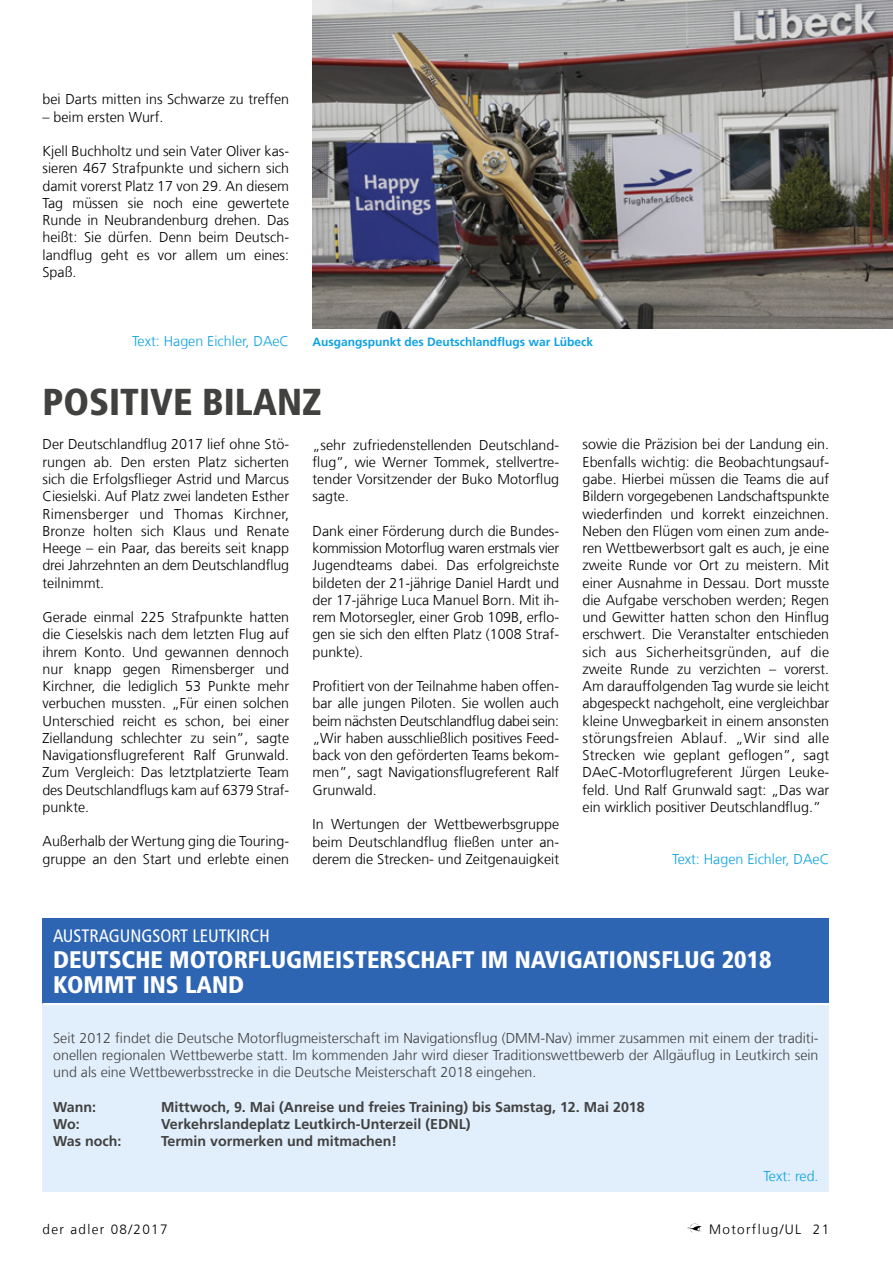
<style>
.page{position:relative;width:893px;height:1263px;background:#fff}
.page>*{position:absolute;margin:0;border:0;box-sizing:border-box;transform-origin:0 0}
.t1{font:900 condensed 37.5px "Frutiger LT Com";color:#414140}
.t2{font:900 condensed 24px/25.5px "Frutiger LT Com";color:#fff}
.t3{font:condensed 18px "Frutiger LT Com";color:#fff}
.t4{font:300 14.25px/17.2px "Frutiger LT Com";color:#000;text-align:justify}
.t5{font:300 14.25px/17.2px "Frutiger LT Com";color:#414140;text-align:justify}
.t6{font:700 14.25px "Frutiger LT Com";color:#414140}
.t7{font:300 14.25px "Frutiger LT Com";color:#0fa2e3}
.t8{font:300 13.5px "Frutiger LT Com";letter-spacing:.1em;color:#000}
.t9{font:700 12px "Frutiger LT Com";color:#0fa2e3}
</style>
<div class="page">
<img style="left:687px;top:1223px;width:15px;height:10px">
<img style="left:313px;top:0;width:580px;height:329px">
<div style="left:43px;top:918px;width:786px;height:86px;background:#2e65b3"></div>
<div style="left:43px;top:1004px;width:786px;height:187px;background:#e1eefc"></div>
<hr style="left:43px;top:1003px;width:786px;height:2px;background:#fff">
<p class="t4" style="left:43px;top:91px;width:248px">bei Darts mitten ins Schwarze zu treffen</p>
<p class="t4" style="left:43px;top:108px;width:122px">– beim ersten Wurf.</p>
<p class="t4" style="left:43px;top:143px;width:248px">Kjell Buchholtz und sein Vater Oliver kas&shy;sieren 467 Strafpunkte und sichern sich damit vorerst Platz 17 von 29. An diesem Tag müssen sie noch eine gewertete Runde in Neubrandenburg drehen. Das heißt: Sie dürfen. Denn beim Deutsch&shy;landflug geht es vor allem um eines:<br>Spaß.</p>
<p class="t7" style="left:132px;top:333px;width:159px">Text: Hagen Eichler, DAeC</p>
<p class="t9" style="left:313px;top:335px;width:282px">Ausgangspunkt des Deutschlandflugs war Lübeck</p>
<h1 class="t1" style="left:43px;top:379px;width:281px">POSITIVE BILANZ</h1>
<p class="t4" style="left:43px;top:436px;width:248px">Der Deutschlandflug 2017 lief ohne Stö&shy;rungen ab. Den ersten Platz sicherten sich die Erfolgsflieger Astrid und Marcus Ciesielski. Auf Platz zwei landeten Esther Rimensberger und Thomas Kirchner, Bronze holten sich Klaus und Renate Heege – ein Paar, das bereits seit knapp drei Jahrzehnten an dem Deutschlandflug teilnimmt.</p>
<p class="t4" style="left:43px;top:609px;width:248px">Gerade einmal 225 Strafpunkte hatten die Cieselskis nach dem letzten Flug auf ihrem Konto. Und gewannen dennoch nur knapp gegen Rimensberger und Kirchner, die lediglich 53 Punkte mehr verbuchen mussten. „Für einen solchen Unterschied reicht es schon, bei einer Ziellandung schlechter zu sein”, sagte Navigationsflugreferent Ralf Grunwald.<br>Zum Vergleich: Das letztplatzierte Team des Deutschlandflugs kam auf 6379 Straf&shy;punkte.</p>
<p class="t4" style="left:43px;top:833px;width:248px">Außerhalb der Wertung ging die Touring&shy;gruppe an den Start und erlebte einen</p>
<p class="t4" style="left:313px;top:436px;width:248px">„sehr zufriedenstellenden Deutschland&shy;flug”, wie Werner Tommek, stellvertre&shy;tender Vorsitzender der Buko Motorflug sagte.</p>
<p class="t4" style="left:313px;top:522px;width:248px">Dank einer Förderung durch die Bundes&shy;kommission Motorflug waren erstmals vier Jugendteams dabei. Das erfolgreichste bildeten der 21-jährige Daniel Hardt und der 17-jährige Luca Manuel Born. Mit ih&shy;rem Motorsegler, einer Grob 109B, erflo&shy;gen sie sich den elften Platz (1008 Straf&shy;punkte).</p>
<p class="t4" style="left:313px;top:678px;width:248px">Profitiert von der Teilnahme haben offen&shy;bar alle jungen Piloten. Sie wollen auch beim nächsten Deutschlandflug dabei sein: „Wir haben ausschließlich positives Feed&shy;back von den geförderten Teams bekom&shy;men”, sagt Navigationsflugreferent Ralf Grunwald.</p>
<p class="t4" style="left:313px;top:816px;width:248px">In Wertungen der Wettbewerbsgruppe beim Deutschlandflug fließen unter an&shy;derem die Strecken- und Zeitgenauigkeit</p>
<p class="t4" style="left:583px;top:436px;width:248px">sowie die Präzision bei der Landung ein.<br>Ebenfalls wichtig: die Beobachtungsauf&shy;gabe. Hierbei müssen die Teams die auf Bildern vorgegebenen Landschaftspunkte wiederfinden und korrekt einzeichnen.<br>Neben den Flügen vom einen zum ande&shy;ren Wettbewerbsort galt es auch, je eine zweite Runde vor Ort zu meistern. Mit einer Ausnahme in Dessau. Dort musste die Aufgabe verschoben werden; Regen und Gewitter hatten schon den Hinflug erschwert. Die Veranstalter entschieden sich aus Sicherheitsgründen, auf die zweite Runde zu verzichten – vorerst.<br>Am darauffolgenden Tag wurde sie leicht abgespeckt nachgeholt, eine vergleichbar kleine Unwegbarkeit in einem ansonsten störungsfreien Ablauf. „Wir sind alle Strecken wie geplant geflogen”, sagt DAeC-Motorflugreferent Jürgen Leuke&shy;feld. Und Ralf Grunwald sagt: „Das war ein wirklich positiver Deutschlandflug.”</p>
<p class="t7" style="left:672px;top:850px;width:159px">Text: Hagen Eichler, DAeC</p>
<p class="t3" style="left:53px;top:926px;width:218px">AUSTRAGUNGSORT LEUTKIRCH</p>
<h2 class="t2" style="left:53px;top:947px;width:720px">DEUTSCHE MOTORFLUGMEISTERSCHAFT IM NAVIGATIONSFLUG 2018<br>KOMMT INS LAND</h2>
<p class="t5" style="left:53px;top:1029px;width:767px">Seit 2012 findet die Deutsche Motorflugmeisterschaft im Navigationsflug (DMM-Nav) immer zusammen mit einem der traditi&shy;onellen regionalen Wettbewerbe statt. Im kommenden Jahr wird dieser Traditionswettbewerb der Allgäuflug in Leutkirch sein und als eine Wettbewerbsstrecke in die Deutsche Meisterschaft 2018 eingehen.</p>
<p class="t6" style="left:53px;top:1098px;width:45px">Wann:</p>
<p class="t6" style="left:161px;top:1098px;width:485px">Mittwoch, 9. Mai (Anreise und freies Training) bis Samstag, 12. Mai 2018</p>
<p class="t6" style="left:53px;top:1116px;width:28px">Wo:</p>
<p class="t6" style="left:161px;top:1116px;width:311px">Verkehrslandeplatz Leutkirch-Unterzeil (EDNL)</p>
<p class="t6" style="left:53px;top:1133px;width:70px">Was noch:</p>
<p class="t6" style="left:161px;top:1133px;width:237px">Termin vormerken und mitmachen!</p>
<p class="t7" style="left:763px;top:1167px;width:57px">Text: red.</p>
<p class="t8" style="left:43px;top:1221px;width:127px">der adler 08/2017</p>
<p class="t8" style="left:709px;top:1221px;width:122px">Motorflug/UL 21</p>
</div>
